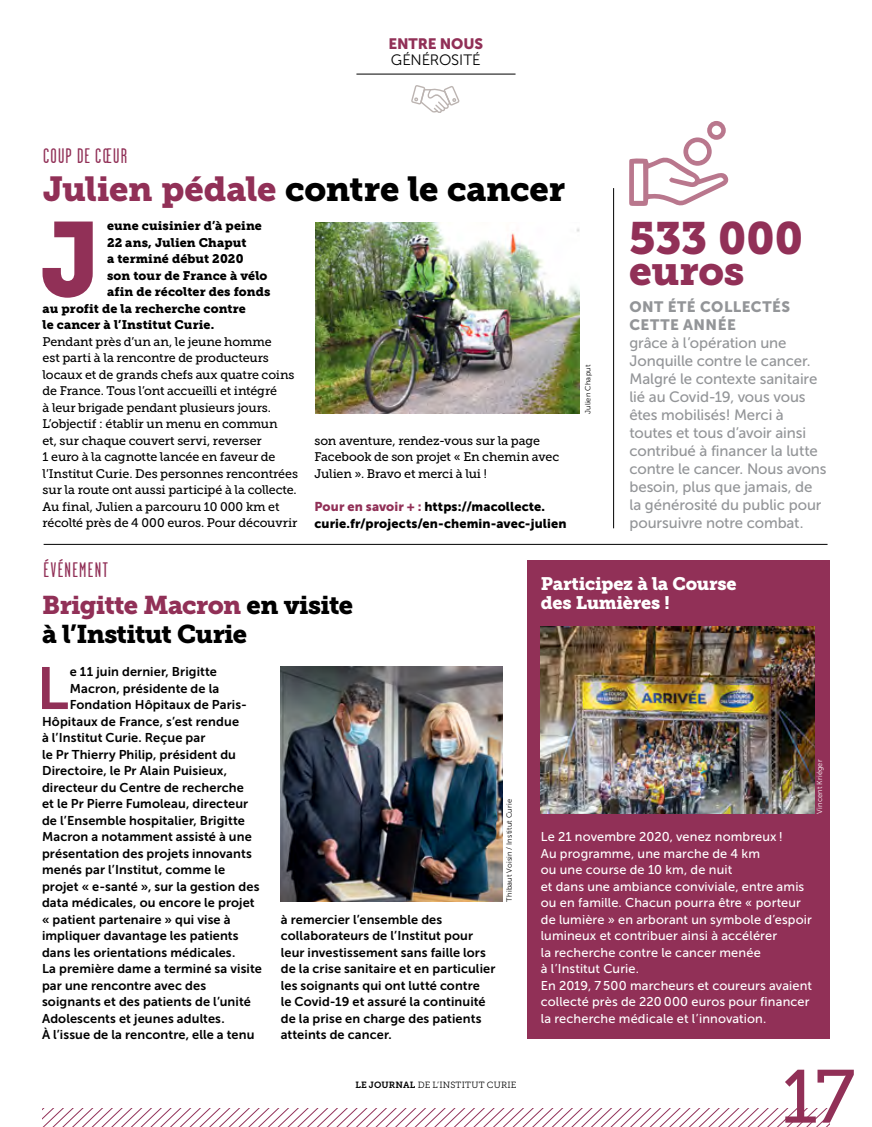
<style>
.page{position:relative;width:872px;height:1127px;background:#fff}
.page>*{position:absolute;margin:0;border:0;box-sizing:border-box;transform-origin:0 0}
.t1{font:104.7px "Museo Sans 900";color:#913057}
.t2{font:75px "Museo Slab 500";color:#913057}
.t3{font:59.25px "Museo Sans 700";color:#913057}
.t4{font:45px "Museo Slab 900";letter-spacing:-.005em;color:#913057}
.t5{font:40.5px "Museo Slab 900";letter-spacing:-.005em;color:#913057}
.t6{font:34.5px "Museo Slab 900";letter-spacing:-.01em;color:#000}
.t7{font:25.5px/28.5px "Museo Slab 900";letter-spacing:-.025em;color:#000}
.t8{font:21px "Garage Gothic";letter-spacing:.065em;color:#913057}
.t9{font:18px/19.5px "Museo Slab 900";letter-spacing:-.01em;color:#fff}
.t10{font:15px/18px "Museo Sans 500";letter-spacing:-.005em;color:#939598}
.t11{font:15px/18px "Museo Sans 900";letter-spacing:.03em;color:#939598}
.t12{font:15px "Museo Sans 300";letter-spacing:-.005em;color:#000}
.t13{font:15px "Museo Sans 900";letter-spacing:-.01em;color:#913057}
.t14{font:12.75px/16.5px "Museo Sans 700";letter-spacing:.01em;color:#000}
.t15{font:12.75px/16.5px "Museo Sans 500";letter-spacing:.01em;color:#fff}
.t16{font:12.75px/16.5px "Museo Sans 900";letter-spacing:.01em;color:#000}
.t17{font:12.45px/16.5px "Museo Slab 500";letter-spacing:-.01em;color:#000}
.t18{font:12.45px "Museo Slab 900";letter-spacing:.01em;color:#000}
.t19{font:9px "Museo Slab 300";letter-spacing:.02em;color:#000}
.t20{font:7.5px "Museo Sans 300";letter-spacing:.02em;color:#000}
.t21{font:7.5px "Museo Sans 300";letter-spacing:.025em;color:#fff}
.s1{color:#913057}
.s2{font-family:"Museo Slab 700"}
</style>
<div class="page">
<svg style="left:43px;top:1109px;width:786px;height:18px"></svg>
<hr style="left:356px;top:74px;width:159px;height:1px;background:#000">
<svg style="left:411px;top:85px;width:48px;height:28px"></svg>
<img style="left:315px;top:223px;width:264px;height:190px">
<div style="left:527px;top:560px;width:303px;height:479px;background:#913057"></div>
<img style="left:541px;top:626px;width:273px;height:187px">
<hr style="left:44px;top:544px;width:783px;height:1px;background:#000">
<img style="left:281px;top:666px;width:222px;height:235px">
<hr style="left:613px;top:188px;width:1px;height:340px;background:#000">
<svg style="left:629px;top:121px;width:99px;height:85px"></svg>
<p class="t13" style="left:388px;top:35px;width:96px">ENTRE NOUS</p>
<p class="t12" style="left:391px;top:52px;width:91px">GÉNÉROSITÉ</p>
<h3 class="t8" style="left:43px;top:143px;width:86px">COUP DE CŒUR</h3>
<h3 class="t6" style="left:43px;top:169px;width:523px"><span class="s1">Julien pédale</span> contre le cancer</h3>
<h1 class="t1" style="left:40px;top:200px;width:62px">J</h1>
<p class="t18" style="left:107px;top:219px;width:156px">eune cuisinier d’à peine</p>
<p class="t18" style="left:107px;top:235px;width:141px">22 ans, Julien Chaput</p>
<p class="t18" style="left:107px;top:252px;width:138px">a terminé début 2020</p>
<p class="t18" style="left:107px;top:268px;width:162px">son tour de France à vélo</p>
<p class="t18" style="left:107px;top:285px;width:165px">afin de récolter des fonds</p>
<p class="t18" style="left:43px;top:301px;width:205px">au profit de la recherche contre</p>
<p class="t18" style="left:43px;top:318px;width:173px">le cancer à l’Institut Curie.</p>
<p class="t17" style="left:43px;top:333px;width:257px">Pendant près d’un an, le jeune homme<br>est parti à la rencontre de producteurs locaux et de grands chefs aux quatre coins de France. Tous l’ont accueilli et intégré<br>à leur brigade pendant plusieurs jours.<br>L’objectif : établir un menu en commun<br>et, sur chaque couvert servi, reverser<br>1 euro à la cagnotte lancée en faveur de l’Institut Curie. Des personnes rencontrées sur la route ont aussi participé à la collecte.<br>Au final, Julien a parcouru 10 000 km et récolté près de 4 000 euros. Pour découvrir</p>
<p class="t17" style="left:314px;top:432px;width:246px">son aventure, rendez-vous sur la page<br>Facebook de son projet « En chemin avec<br>Julien ». Bravo et merci à lui !</p>
<p class="t16" style="left:314px;top:498px;width:253px"><span class="s1">Pour en savoir + :</span> https://macollecte. curie.fr/projects/en-chemin-avec-julien</p>
<p class="t20" style="left:584px;top:414px;width:51px;rotate:-90deg">Julien Chaput</p>
<h3 class="t4" style="left:629px;top:212px;width:175px">533 000</h3>
<h3 class="t5" style="left:629px;top:247px;width:117px">euros</h3>
<p class="t11" style="left:629px;top:298px;width:162px">ONT ÉTÉ COLLECTÉS<br>CETTE ANNÉE</p>
<p class="t10" style="left:629px;top:334px;width:199px">grâce à l’opération une<br>Jonquille contre le cancer.<br>Malgré le contexte sanitaire lié au Covid-19, vous vous êtes mobilisés ! Merci à toutes et tous d’avoir ainsi contribué à financer la lutte contre le cancer. Nous avons besoin, plus que jamais, de la générosité du public pour poursuivre notre combat.</p>
<h3 class="t8" style="left:44px;top:557px;width:66px">ÉVÉNEMENT</h3>
<h3 class="t7" style="left:42px;top:591px;width:312px"><span class="s1">Brigitte Macron</span> en visite à l’Institut Curie</h3>
<h3 class="t3" style="left:37px;top:655px;width:33px">L</h3>
<p class="t14" style="left:70px;top:663px;width:149px">e 11 juin dernier, Brigitte</p>
<p class="t14" style="left:70px;top:680px;width:151px">Macron, présidente de la</p>
<p class="t14" style="left:70px;top:696px;width:179px">Fondation Hôpitaux de Paris -</p>
<p class="t14" style="left:42px;top:713px;width:199px">Hôpitaux de France, s’est rendue</p>
<p class="t14" style="left:42px;top:729px;width:165px">à l’Institut Curie. Reçue par</p>
<p class="t14" style="left:42px;top:746px;width:195px">le Pr Thierry Philip, président du</p>
<p class="t14" style="left:42px;top:762px;width:187px">Directoire, le Pr Alain Puisieux,</p>
<p class="t14" style="left:42px;top:779px;width:203px">directeur du Centre de recherche</p>
<p class="t14" style="left:42px;top:795px;width:208px">et le Pr Pierre Fumoleau, directeur</p>
<p class="t14" style="left:42px;top:812px;width:204px">de l’Ensemble hospitalier, Brigitte</p>
<p class="t14" style="left:42px;top:828px;width:211px">Macron a notamment assisté à une</p>
<p class="t14" style="left:42px;top:845px;width:211px">présentation des projets innovants</p>
<p class="t14" style="left:42px;top:861px;width:185px">menés par l’Institut, comme le</p>
<p class="t14" style="left:42px;top:878px;width:219px">projet « e-santé », sur la gestion des</p>
<p class="t14" style="left:42px;top:894px;width:214px">data médicales, ou encore le projet</p>
<p class="t14" style="left:42px;top:911px;width:190px">« patient partenaire » qui vise à</p>
<p class="t14" style="left:42px;top:927px;width:198px">impliquer davantage les patients</p>
<p class="t14" style="left:42px;top:944px;width:195px">dans les orientations médicales.</p>
<p class="t14" style="left:42px;top:960px;width:221px">La première dame a terminé sa visite</p>
<p class="t14" style="left:42px;top:977px;width:166px">par une rencontre avec des</p>
<p class="t14" style="left:42px;top:993px;width:210px">soignants et des patients de l’unité</p>
<p class="t14" style="left:42px;top:1010px;width:184px">Adolescents et jeunes adultes.</p>
<p class="t14" style="left:42px;top:1026px;width:214px">À l’issue de la rencontre, elle a tenu</p>
<p class="t14" style="left:281px;top:911px;width:216px">à remercier l’ensemble des collaborateurs de l’Institut pour leur investissement sans faille lors de la crise sanitaire et en particulier les soignants qui ont lutté contre<br>le Covid-19 et assuré la continuité de la prise en charge des patients atteints de cancer.</p>
<p class="t20" style="left:505px;top:901px;width:104px;rotate:-90deg">Thibaut Voisin / Institut Curie</p>
<h3 class="t9" style="left:541px;top:574px;width:197px">Participez à la Course des Lumières !</h3>
<p class="t21" style="left:815px;top:814px;width:56px;rotate:-90deg">Vincent Kriéger</p>
<p class="t15" style="left:541px;top:828px;width:273px">Le 21 novembre 2020, venez nombreux !<br>Au programme, une marche de 4 km<br>ou une course de 10 km, de nuit<br>et dans une ambiance conviviale, entre amis ou en famille. Chacun pourra être « porteur de lumière » en arborant un symbole d’espoir lumineux et contribuer ainsi à accélérer<br>la recherche contre le cancer menée<br>à l’Institut Curie.<br>En 2019, 7 500 marcheurs et coureurs avaient collecté près de 220 000 euros pour financer la recherche médicale et l’innovation.</p>
<p class="t19" style="left:355px;top:1079px;width:163px"><span class="s2">LE JOURNAL</span> DE L’INSTITUT CURIE</p>
<h2 class="t2" style="left:781px;top:1055px;width:75px">17</h2>
</div>
